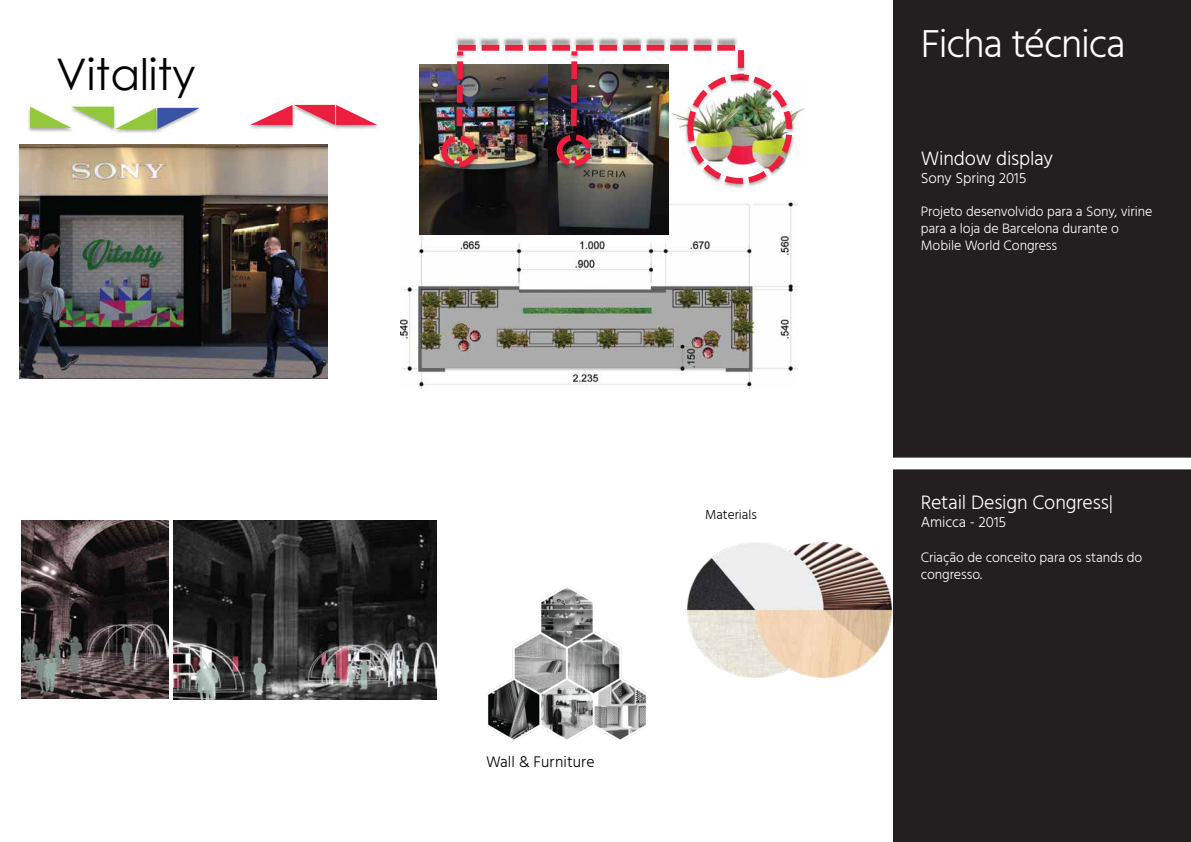
<style>
.page{position:relative;width:1191px;height:842px;background:#fff}
.page>*{position:absolute;margin:0;border:0;box-sizing:border-box;transform-origin:0 0}
.t1{font:43.6px "Century Gothic";color:#000}
.t2{font:300 40px "Hind";letter-spacing:-.035em;color:#fff}
.t3{font:300 20px "Hind";letter-spacing:-.01em;color:#fff}
.t4{font:300 15.8px "Hind";color:#000}
.t5{font:300 15px "Hind";letter-spacing:-.01em;color:#fff}
.t6{font:300 14px/16.8px "Hind";letter-spacing:-.005em;color:#fff}
.t7{font:300 13.4px "Hind";color:#000}
</style>
<div class="page">
<div style="left:893px;top:0;width:298px;height:842px;background:#231f20"></div>
<img style="left:28px;top:106px;width:39px;height:26px">
<img style="left:67px;top:106px;width:43px;height:26px">
<img style="left:110px;top:106px;width:43px;height:27px">
<img style="left:153px;top:129px;width:10px;height:4px">
<svg style="left:30px;top:107px;width:170px;height:22px"></svg>
<img style="left:250px;top:125px;width:39px;height:4px">
<img style="left:289px;top:104px;width:42px;height:25px">
<img style="left:331px;top:104px;width:47px;height:25px">
<svg style="left:250px;top:105px;width:127px;height:20px"></svg>
<img style="left:20px;top:144px;width:307px;height:235px">
<img style="left:400px;top:200px;width:397px;height:189px">
<img style="left:420px;top:65px;width:248px;height:169px">
<img style="left:685px;top:76px;width:112px;height:112px">
<div style="left:687px;top:74px;width:105px;height:110px;border:6px dashed #ee1e3f;border-radius:50%"></div>
<img style="left:436px;top:133px;width:45px;height:40px">
<div style="left:441px;top:136px;width:35px;height:31px;border:6px dashed #ee1e3f;border-radius:50%"></div>
<img style="left:552px;top:132px;width:44px;height:40px">
<div style="left:556px;top:134px;width:36px;height:32px;border:6px dashed #ee1e3f;border-radius:50%"></div>
<img style="left:452px;top:64px;width:1px;height:68px">
<img style="left:455px;top:37px;width:282px;height:8px">
<img style="left:744px;top:51px;width:4px;height:35px">
<img style="left:453px;top:45px;width:291px;height:87px">
<img style="left:486px;top:586px;width:161px;height:154px">
<img style="left:687px;top:542px;width:204px;height:136px">
<img style="left:21px;top:520px;width:148px;height:179px">
<img style="left:173px;top:520px;width:263px;height:179px">
<div style="left:30px;top:458px;width:1161px;height:11px;background:#fff"></div>
<h1 class="t1" style="left:56px;top:44px;width:141px">Vitality</h1>
<p class="t4" style="left:486px;top:751px;width:110px">Wall &amp; Furniture</p>
<p class="t7" style="left:705px;top:505px;width:53px">Materials</p>
<h2 class="t2" style="left:920px;top:17px;width:206px">Ficha técnica</h2>
<h3 class="t3" style="left:920px;top:145px;width:134px">Window display</h3>
<p class="t5" style="left:920px;top:168px;width:107px">Sony Spring 2015</p>
<p class="t6" style="left:920px;top:204px;width:233px">Projeto desenvolvido para a Sony, virine para a loja de Barcelona durante o<br>Mobile World Congress</p>
<h3 class="t3" style="left:920px;top:489px;width:194px">Retail Design Congress|</h3>
<p class="t5" style="left:920px;top:512px;width:87px">Amicca - 2015</p>
<p class="t6" style="left:920px;top:550px;width:223px">Criação de conceito para os stands do congresso.</p>
</div>
